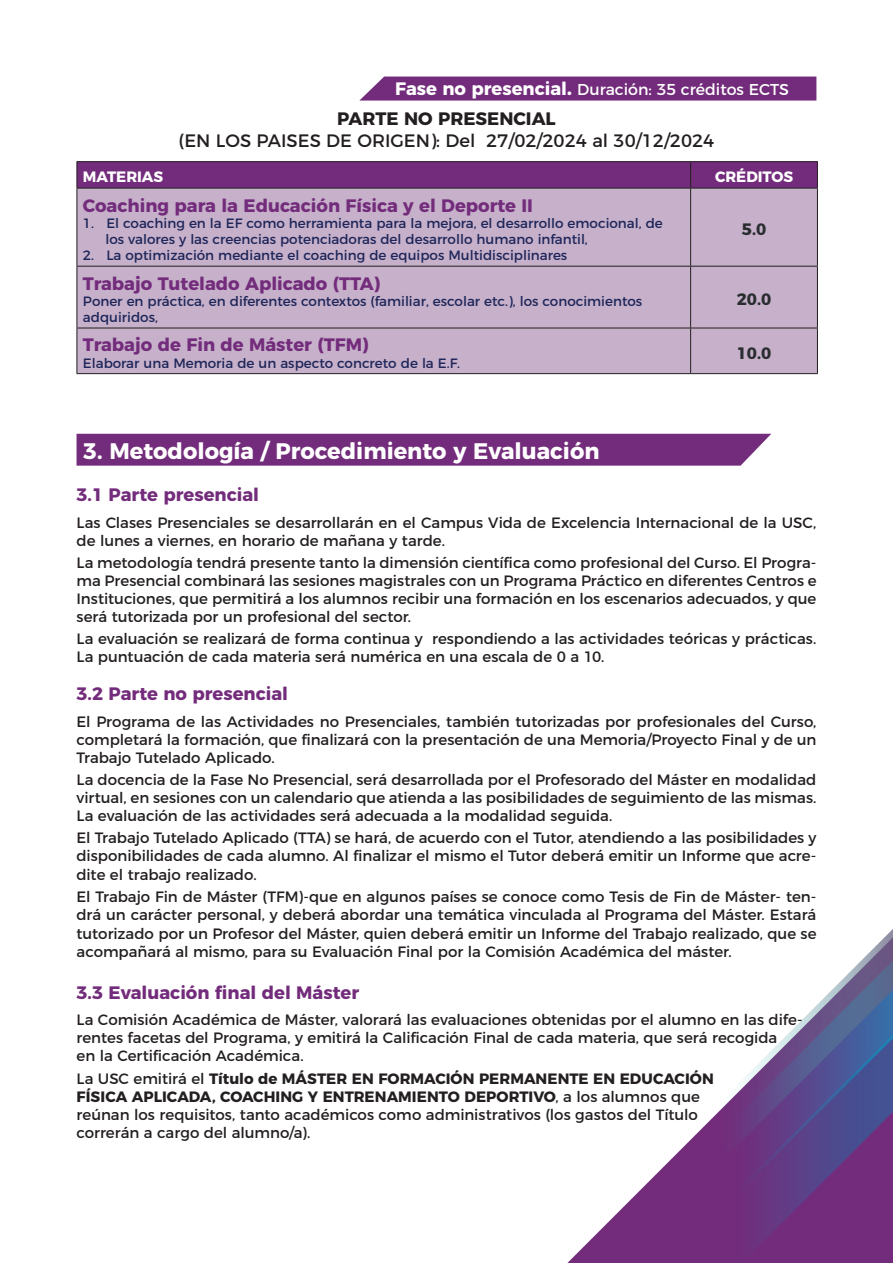
<style>
.page{position:relative;width:893px;height:1263px;background:#fff}
.page>*{position:absolute;margin:0;border:0;box-sizing:border-box;transform-origin:0 0}
.t1{font:700 22.5px "Montserrat";color:#fff}
.t2{font:700 18px "Montserrat";color:#732c7b}
.t3{font:18px "Montserrat";color:#231f20}
.t4{font:700 18px "Montserrat";color:#231f20}
.t5{font:700 16.5px "Montserrat";color:#292d2f}
.t6{font:15.75px "Montserrat";color:#fff}
.t7{font:15px/18px "Montserrat";color:#231f20;text-align:justify}
.t8{font:700 15px "Montserrat";color:#fff}
.t9{font:13.5px/16.2px "Montserrat";color:#1e2659}
.s1{font-weight:700;font-size:18px}
.s2{font-weight:900;font-size:18px}
.s3{font-weight:700}
</style>
<div class="page">
<svg style="left:567px;top:1131px;width:134px;height:132px"></svg>
<svg style="left:701px;top:1192px;width:192px;height:71px;background:#712d7c"></svg>
<svg style="left:701px;top:1153px;width:192px;height:39px;background:#6a3380"></svg>
<svg style="left:699px;top:929px;width:194px;height:224px"></svg>
<div style="left:77px;top:434px;width:694px;height:32px;background:#732c7b"></div>
<svg style="left:359px;top:77px;width:457px;height:24px;background:#793580"></svg>
<div style="left:78px;top:189px;width:739px;height:184px;background:#c6b0ca"></div>
<hr style="left:77px;top:161px;width:614px;height:1px;background:#231f20">
<hr style="left:691px;top:161px;width:127px;height:1px;background:#231f20">
<svg style="left:77px;top:162px;width:741px;height:26px;background:#712b78"></svg>
<hr style="left:77px;top:188px;width:614px;height:1px;background:#231f20">
<hr style="left:77px;top:189px;width:1px;height:77px;background:#231f20">
<hr style="left:691px;top:188px;width:127px;height:1px;background:#231f20">
<hr style="left:690px;top:189px;width:1px;height:77px;background:#231f20">
<hr style="left:817px;top:189px;width:1px;height:77px;background:#231f20">
<hr style="left:77px;top:266px;width:614px;height:1px;background:#231f20">
<hr style="left:77px;top:267px;width:1px;height:61px;background:#231f20">
<hr style="left:691px;top:266px;width:127px;height:1px;background:#231f20">
<hr style="left:690px;top:267px;width:1px;height:61px;background:#231f20">
<hr style="left:817px;top:267px;width:1px;height:61px;background:#231f20">
<hr style="left:77px;top:328px;width:614px;height:1px;background:#231f20">
<hr style="left:77px;top:328px;width:1px;height:45px;background:#231f20">
<hr style="left:691px;top:328px;width:127px;height:1px;background:#231f20">
<hr style="left:690px;top:328px;width:1px;height:45px;background:#231f20">
<hr style="left:817px;top:328px;width:1px;height:45px;background:#231f20">
<hr style="left:77px;top:373px;width:614px;height:1px;background:#231f20">
<hr style="left:691px;top:373px;width:127px;height:1px;background:#231f20">
<p class="t6" style="left:395px;top:77px;width:395px"><span class="s1">Fase no presencial</span><span class="s2">.</span> Duración: 35 créditos ECTS</p>
<p class="t4" style="left:337px;top:104px;width:220px">PARTE NO PRESENCIAL</p>
<p class="t3" style="left:179px;top:126px;width:537px">(EN LOS PAISES DE ORIGEN): Del 27/02/2024 al 30/12/2024</p>
<p class="t8" style="left:83px;top:164px;width:82px">MATERIAS</p>
<p class="t8" style="left:715px;top:164px;width:80px">CRÉDITOS</p>
<p class="t2" style="left:83px;top:190px;width:452px">Coaching para la Educación Física y el Deporte II</p>
<p class="t9" style="left:105px;top:214px;width:559px;text-indent:-23px">1. El coaching en la EF como herramienta para la mejora, el desarrollo emocional, de los valores y las creencias potenciadoras del desarrollo humano infantil,</p>
<p class="t9" style="left:83px;top:246px;width:486px">2. La optimización mediante el coaching de equipos Multidisciplinares</p>
<p class="t5" style="left:742px;top:216px;width:26px">5.0</p>
<p class="t2" style="left:83px;top:268px;width:299px">Trabajo Tutelado Aplicado (TTA)</p>
<p class="t9" style="left:83px;top:292px;width:561px">Poner en práctica, en diferentes contextos (familiar, escolar etc.), los conocimientos adquiridos,</p>
<p class="t5" style="left:737px;top:286px;width:36px">20.0</p>
<p class="t2" style="left:83px;top:330px;width:287px">Trabajo de Fin de Máster (TFM)</p>
<p class="t9" style="left:83px;top:354px;width:379px">Elaborar una Memoria de un aspecto concreto de la E.F.</p>
<p class="t5" style="left:737px;top:339px;width:36px">10.0</p>
<h1 class="t1" style="left:83px;top:432px;width:518px">3. Metodología / Procedimiento y Evaluación</h1>
<p class="t2" style="left:77px;top:480px;width:184px">3.1 Parte presencial</p>
<p class="t7" style="left:77px;top:512px;width:741px">Las Clases Presenciales se desarrollarán en el Campus Vida de Excelencia Internacional de la USC, de lunes a viernes, en horario de mañana y tarde.</p>
<p class="t7" style="left:77px;top:552px;width:741px">La metodología tendrá presente tanto la dimensión científica como profesional del Curso. El Progra&shy;ma Presencial combinará las sesiones magistrales con un Programa Práctico en diferentes Centros e Instituciones, que permitirá a los alumnos recibir una formación en los escenarios adecuados, y que será tutorizada por un profesional del sector.</p>
<p class="t7" style="left:77px;top:629px;width:741px">La evaluación se realizará de forma continua y respondiendo a las actividades teóricas y prácticas.<br>La puntuación de cada materia será numérica en una escala de 0 a 10.</p>
<p class="t2" style="left:77px;top:679px;width:213px">3.2 Parte no presencial</p>
<p class="t7" style="left:77px;top:711px;width:741px">El Programa de las Actividades no Presenciales, también tutorizadas por profesionales del Curso, completará la formación, que finalizará con la presentación de una Memoria/Proyecto Final y de un Trabajo Tutelado Aplicado.</p>
<p class="t7" style="left:77px;top:769px;width:741px">La docencia de la Fase No Presencial, será desarrollada por el Profesorado del Máster en modalidad virtual, en sesiones con un calendario que atienda a las posibilidades de seguimiento de las mismas.<br>La evaluación de las actividades será adecuada a la modalidad seguida.</p>
<p class="t7" style="left:77px;top:827px;width:741px;line-height:18.5px">El Trabajo Tutelado Aplicado (TTA) se hará, de acuerdo con el Tutor, atendiendo a las posibilidades y disponibilidades de cada alumno. Al finalizar el mismo el Tutor deberá emitir un Informe que acre&shy;dite el trabajo realizado.</p>
<p class="t7" style="left:77px;top:887px;width:741px">El Trabajo Fin de Máster (TFM)-que en algunos países se conoce como Tesis de Fin de Máster- ten&shy;drá un carácter personal, y deberá abordar una temática vinculada al Programa del Máster. Estará tutorizado por un Profesor del Máster, quien deberá emitir un Informe del Trabajo realizado, que se acompañará al mismo, para su Evaluación Final por la Comisión Académica del máster.</p>
<p class="t2" style="left:77px;top:977px;width:284px">3.3 Evaluación final del Máster</p>
<p class="t7" style="left:77px;top:1010px;width:728px;text-align:left">La Comisión Académica de Máster, valorará las evaluaciones obtenidas por el alumno en las dife&shy;rentes facetas del Programa, y emitirá la Calificación Final de cada materia, que será recogida<br>en la Certificación Académica.</p>
<p class="t7" style="left:77px;top:1068px;width:639px;text-align:left">La USC emitirá el <span class="s3">Título de MÁSTER EN FORMACIÓN PERMANENTE EN EDUCACIÓN FÍSICA APLICADA, COACHING Y ENTRENAMIENTO DEPORTIVO</span>, a los alumnos que reúnan los requisitos, tanto académicos como administrativos (los gastos del Título correrán a cargo del alumno/a).</p>
</div>
